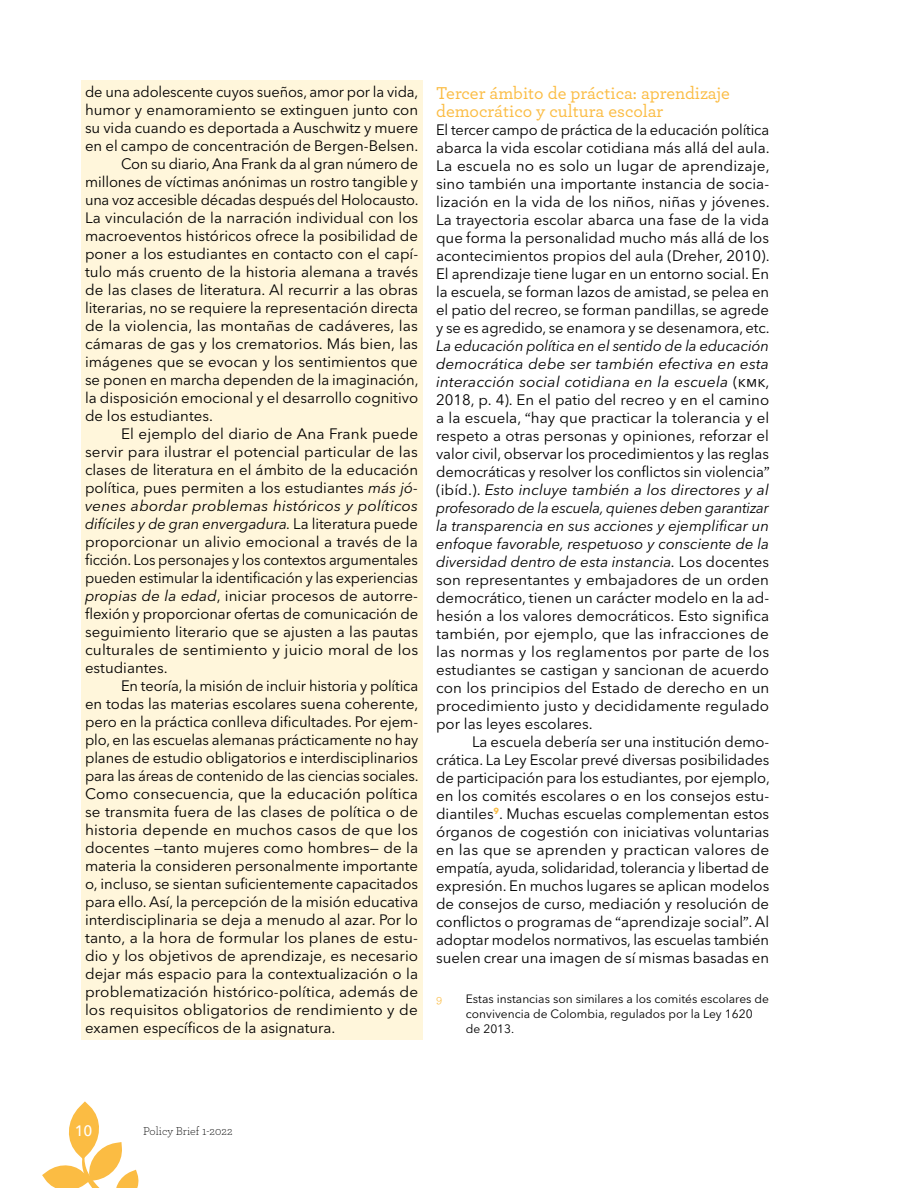
<style>
.page{position:relative;width:918px;height:1188px;background:#fff}
.page>*{position:absolute;margin:0;border:0;box-sizing:border-box;transform-origin:0 0}
.t1{font:500 18px/18px "Archer";color:#fbbc43}
.t2{font:15px/18px "Avenir Next LT Pro";color:#000;text-align:justify}
.t3{font:italic 15px "Avenir Next LT Pro";letter-spacing:.01em;color:#000}
.t4{font:500 15px "Avenir Next LT Pro";color:#fff}
.t5{font:12px/15px "Avenir Next LT Pro";color:#000}
.t6{font:300 12px "Archer";color:#000}
.t7{font:12px "Archer";color:#fbbc43}
.s1{font-style:italic}
.s2{font-style:normal}
.s3{font-family:"Archer"}
</style>
<div class="page">
<svg style="left:42px;top:1101px;width:97px;height:87px"></svg>
<div style="left:81px;top:80px;width:341px;height:960px;background:#fff6db"></div>
<p class="t2" style="left:85px;top:82px;width:335px">de una adolescente cuyos sueños, amor por la vida,</p>
<p class="t2" style="left:85px;top:100px;width:335px">humor y enamoramiento se extinguen junto con</p>
<p class="t2" style="left:85px;top:118px;width:335px">su vida cuando es deportada a Auschwitz y muere</p>
<p class="t2" style="left:85px;top:136px;width:335px">en el campo de concentración de Bergen-Belsen.</p>
<p class="t2" style="left:121px;top:154px;width:299px">Con su diario, Ana Frank da al gran número de</p>
<p class="t2" style="left:85px;top:172px;width:335px">millones de víctimas anónimas un rostro tangible y</p>
<p class="t2" style="left:85px;top:190px;width:335px">una voz accesible décadas después del Holocausto.</p>
<p class="t2" style="left:85px;top:208px;width:335px">La vinculación de la narración individual con los</p>
<p class="t2" style="left:85px;top:226px;width:335px">macroeventos históricos ofrece la posibilidad de</p>
<p class="t2" style="left:85px;top:244px;width:335px">poner a los estudiantes en contacto con el capí-</p>
<p class="t2" style="left:85px;top:262px;width:335px">tulo más cruento de la historia alemana a través</p>
<p class="t2" style="left:85px;top:280px;width:334px">de las clases de literatura. Al recurrir a las obras</p>
<p class="t2" style="left:85px;top:298px;width:335px">literarias, no se requiere la representación directa</p>
<p class="t2" style="left:85px;top:316px;width:334px">de la violencia, las montañas de cadáveres, las</p>
<p class="t2" style="left:85px;top:334px;width:334px">cámaras de gas y los crematorios. Más bien, las</p>
<p class="t2" style="left:85px;top:352px;width:334px">imágenes que se evocan y los sentimientos que</p>
<p class="t2" style="left:85px;top:370px;width:335px">se ponen en marcha dependen de la imaginación,</p>
<p class="t2" style="left:85px;top:388px;width:335px">la disposición emocional y el desarrollo cognitivo</p>
<p class="t2" style="left:85px;top:406px;width:129px">de los estudiantes.</p>
<p class="t2" style="left:121px;top:424px;width:299px">El ejemplo del diario de Ana Frank puede</p>
<p class="t2" style="left:85px;top:442px;width:334px">servir para ilustrar el potencial particular de las</p>
<p class="t2" style="left:85px;top:460px;width:335px">clases de literatura en el ámbito de la educación</p>
<p class="t2" style="left:85px;top:478px;width:335px">política, pues permiten a los estudiantes <span class="s1">más jó-</span></p>
<p class="t3" style="left:85px;top:496px;width:335px">venes abordar problemas históricos y políticos</p>
<p class="t3" style="left:85px;top:514px;width:335px">difíciles y de gran envergadura. <span class="s2">La literatura puede</span></p>
<p class="t2" style="left:85px;top:532px;width:334px">proporcionar un alivio emocional a través de la</p>
<p class="t2" style="left:85px;top:550px;width:334px">ficción. Los personajes y los contextos argumentales</p>
<p class="t2" style="left:85px;top:568px;width:334px">pueden estimular la identificación y las experiencias</p>
<p class="t2" style="left:85px;top:586px;width:335px"><span class="s1">propias de la edad</span>, iniciar procesos de autorre-</p>
<p class="t2" style="left:85px;top:604px;width:335px">flexión y proporcionar ofertas de comunicación de</p>
<p class="t2" style="left:85px;top:622px;width:335px">seguimiento literario que se ajusten a las pautas</p>
<p class="t2" style="left:85px;top:640px;width:335px">culturales de sentimiento y juicio moral de los</p>
<p class="t2" style="left:85px;top:658px;width:84px">estudiantes.</p>
<p class="t2" style="left:121px;top:676px;width:299px">En teoría, la misión de incluir historia y política</p>
<p class="t2" style="left:85px;top:694px;width:335px">en todas las materias escolares suena coherente,</p>
<p class="t2" style="left:85px;top:712px;width:335px">pero en la práctica conlleva dificultades. Por ejem-</p>
<p class="t2" style="left:85px;top:730px;width:335px">plo, en las escuelas alemanas prácticamente no hay</p>
<p class="t2" style="left:85px;top:748px;width:335px">planes de estudio obligatorios e interdisciplinarios</p>
<p class="t2" style="left:85px;top:766px;width:335px">para las áreas de contenido de las ciencias sociales.</p>
<p class="t2" style="left:85px;top:784px;width:334px">Como consecuencia, que la educación política</p>
<p class="t2" style="left:85px;top:802px;width:335px">se transmita fuera de las clases de política o de</p>
<p class="t2" style="left:85px;top:820px;width:335px">historia depende en muchos casos de que los</p>
<p class="t2" style="left:85px;top:838px;width:335px">docentes —tanto mujeres como hombres— de la</p>
<p class="t2" style="left:85px;top:856px;width:335px">materia la consideren personalmente importante</p>
<p class="t2" style="left:85px;top:874px;width:335px">o, incluso, se sientan suficientemente capacitados</p>
<p class="t2" style="left:85px;top:892px;width:335px">para ello. Así, la percepción de la misión educativa</p>
<p class="t2" style="left:85px;top:910px;width:335px">interdisciplinaria se deja a menudo al azar. Por lo</p>
<p class="t2" style="left:85px;top:928px;width:335px">tanto, a la hora de formular los planes de estu-</p>
<p class="t2" style="left:85px;top:946px;width:335px">dio y los objetivos de aprendizaje, es necesario</p>
<p class="t2" style="left:85px;top:964px;width:335px">dejar más espacio para la contextualización o la</p>
<p class="t2" style="left:85px;top:982px;width:335px">problematización histórico-política, además de</p>
<p class="t2" style="left:85px;top:1000px;width:334px">los requisitos obligatorios de rendimiento y de</p>
<p class="t2" style="left:85px;top:1018px;width:252px">examen específicos de la asignatura.</p>
<p class="t1" style="left:436px;top:83px;width:295px">Tercer ámbito de práctica: aprendizaje democrático y cultura escolar</p>
<p class="t2" style="left:436px;top:121px;width:335px">El tercer campo de práctica de la educación política abarca la vida escolar cotidiana más allá del aula.<br>La escuela no es solo un lugar de aprendizaje, sino también una importante instancia de socia&shy;lización en la vida de los niños, niñas y jóvenes.<br>La trayectoria escolar abarca una fase de la vida que forma la personalidad mucho más allá de los acontecimientos propios del aula (Dreher, 2010).<br>El aprendizaje tiene lugar en un entorno social. En la escuela, se forman lazos de amistad, se pelea en el patio del recreo, se forman pandillas, se agrede y se es agredido, se enamora y se desenamora, etc.</p>
<p class="t2" style="left:436px;top:337px;width:335px"><span class="s1">La educación política en el sentido de la educación democrática debe ser también efectiva en esta interacción social cotidiana en la escuela</span> (KMK, 2018, p. 4). En el patio del recreo y en el camino a la escuela, <span class="s3">“</span>hay que practicar la tolerancia y el respeto a otras personas y opiniones, reforzar el valor civil, observar los procedimientos y las reglas democráticas y resolver los conflictos sin violencia<span class="s3">” </span>(ibíd.). <span class="s1">Esto incluye también a los directores y al profesorado de la escuela, quienes deben garantizar la transparencia en sus acciones y ejemplificar un enfoque favorable, respetuoso y consciente de la diversidad dentro de esta instancia.</span> Los docentes son representantes y embajadores de un orden democrático, tienen un carácter modelo en la ad&shy;hesión a los valores democráticos. Esto significa también, por ejemplo, que las infracciones de las normas y los reglamentos por parte de los estudiantes se castigan y sancionan de acuerdo con los principios del Estado de derecho en un procedimiento justo y decididamente regulado por las leyes escolares.</p>
<p class="t2" style="left:436px;top:733px;width:335px;text-indent:36px">La escuela debería ser una institución demo&shy;crática. La Ley Escolar prevé diversas posibilidades de participación para los estudiantes, por ejemplo, en los comités escolares o en los consejos estu&shy;diantiles<sup>9</sup>. Muchas escuelas complementan estos órganos de cogestión con iniciativas voluntarias en las que se aprenden y practican valores de empatía, ayuda, solidaridad, tolerancia y libertad de expresión. En muchos lugares se aplican modelos de consejos de curso, mediación y resolución de conflictos o programas de <span class="s3">“</span>aprendizaje social<span class="s3">”</span>. Al adoptar modelos normativos, las escuelas también suelen crear una imagen de sí mismas basadas en</p>
<p class="t7" style="left:436px;top:990px;width:8px">9</p>
<p class="t5" style="left:466px;top:991px;width:305px">Estas instancias son similares a los comités escolares de convivencia de Colombia, regulados por la Ley 1620 de 2013.</p>
<p class="t4" style="left:75px;top:1121px;width:19px">10</p>
<p class="t6" style="left:143px;top:1123px;width:91px">Policy Brief 1-2022</p>
</div>
